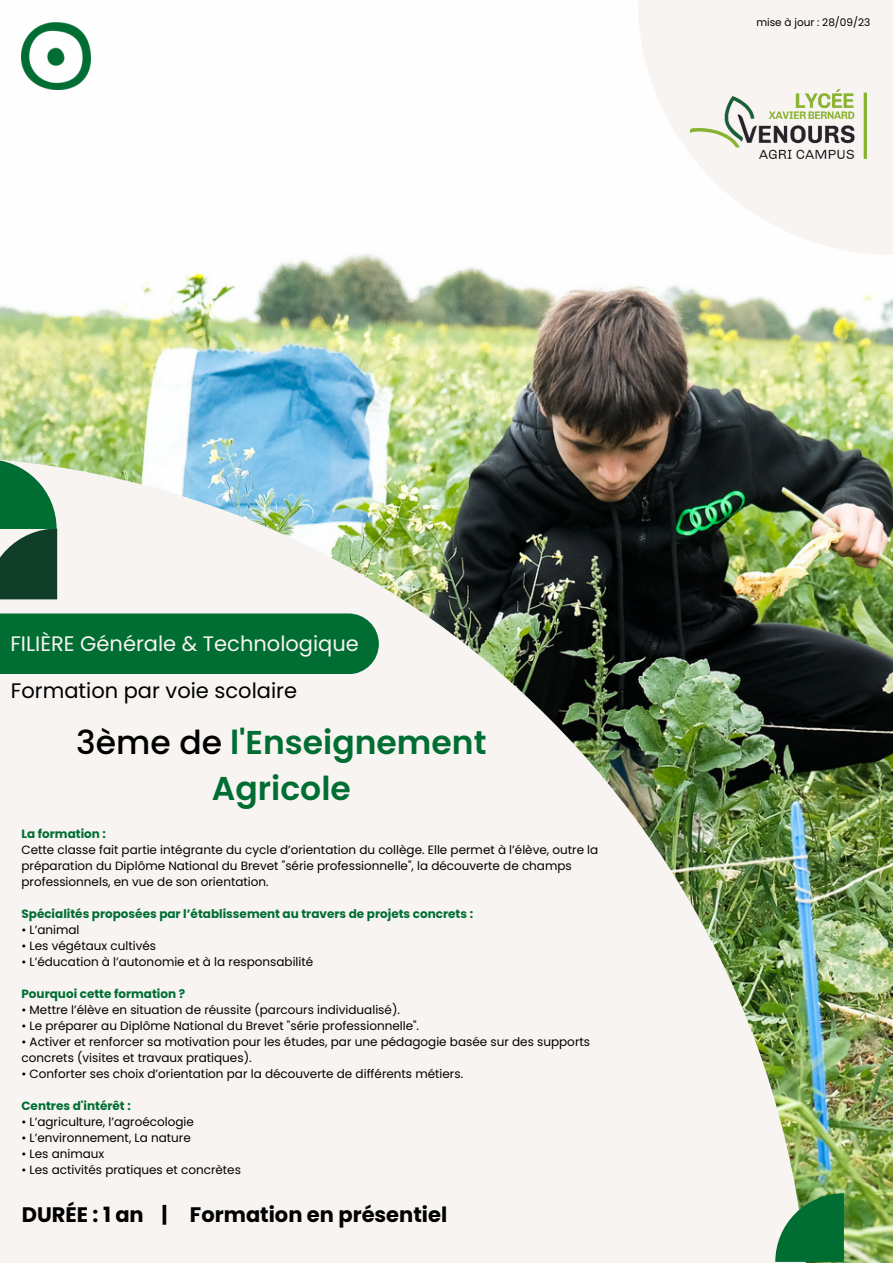
<style>
.page{position:relative;width:893px;height:1264px;background:#fff}
.page>*{position:absolute;margin:0;border:0;box-sizing:border-box;transform-origin:0 0}
.t1{font:600 33px/46px "Poppins";color:#006e33;text-align:center}
.t2{font:700 21px "Poppins";color:#000}
.t3{font:21px "Poppins";color:#f7f4f1}
.t4{font:21px "Poppins";color:#000}
.t5{font:12px/16px "Poppins";color:#000}
.t6{font:700 12px "Poppins";color:#006e33}
.t7{font:10.5px "Poppins";color:#000}
.s1{font-weight:500;color:#000}
</style>
<div class="page">
<img style="left:0;top:48px;width:892px;height:1214px">
<img style="left:0;top:456px;width:809px;height:806px">
<svg style="left:637px;top:0;width:255px;height:255px;fill:#f7f4f1"></svg>
<svg style="left:775px;top:1193px;width:68px;height:68px"></svg>
<svg style="left:0;top:459px;width:57px;height:140px"></svg>
<img style="left:22px;top:22px;width:68px;height:68px">
<div style="left:0;top:613px;width:379px;height:61px;background:#006e33"></div>
<img style="left:690px;top:89px;width:176px;height:70px">
<p class="t7" style="left:756px;top:17px;width:115px">mise à jour : 28/09/23</p>
<h2 class="t3" style="left:10px;top:631px;width:350px">FILIÈRE Générale &amp; Technologique</h2>
<h2 class="t4" style="left:11px;top:678px;width:287px">Formation par voie scolaire</h2>
<h1 class="t1" style="left:76px;top:719px;width:411px"><span class="s1">3ème de</span> l'Enseignement<br>Agricole</h1>
<p class="t6" style="left:21px;top:827px;width:86px">La formation :</p>
<p class="t5" style="left:21px;top:842px;width:578px">Cette classe fait partie intégrante du cycle d’orientation du collège. Elle permet à l’élève, outre la préparation du Diplôme National du Brevet "série professionnelle", la découverte de champs professionnels, en vue de son orientation.</p>
<p class="t6" style="left:21px;top:907px;width:453px">Spécialités proposées par l’établissement au travers de projets concrets :</p>
<p class="t5" style="left:21px;top:922px;width:60px">• L’animal</p>
<p class="t5" style="left:21px;top:938px;width:136px">• Les végétaux cultivés</p>
<p class="t5" style="left:21px;top:954px;width:293px">• L’éducation à l’autonomie et à la responsabilité</p>
<p class="t6" style="left:21px;top:987px;width:165px">Pourquoi cette formation ?</p>
<p class="t5" style="left:21px;top:1002px;width:380px">• Mettre l’élève en situation de réussite (parcours individualisé).</p>
<p class="t5" style="left:21px;top:1018px;width:399px">• Le préparer au Diplôme National du Brevet "série professionnelle".</p>
<p class="t5" style="left:21px;top:1034px;width:570px">• Activer et renforcer sa motivation pour les études, par une pédagogie basée sur des supports concrets (visites et travaux pratiques).</p>
<p class="t5" style="left:21px;top:1066px;width:443px">• Conforter ses choix d’orientation par la découverte de différents métiers.</p>
<p class="t6" style="left:21px;top:1099px;width:111px">Centres d'intérêt :</p>
<p class="t5" style="left:21px;top:1114px;width:174px">• L’agriculture, l’agroécologie</p>
<p class="t5" style="left:21px;top:1130px;width:171px">• L’environnement, La nature</p>
<p class="t5" style="left:21px;top:1145px;width:84px">• Les animaux</p>
<p class="t5" style="left:21px;top:1161px;width:221px">• Les activités pratiques et concrètes</p>
<h2 class="t2" style="left:22px;top:1202px;width:427px">DURÉE : 1 an | Formation en présentiel</h2>
</div>
